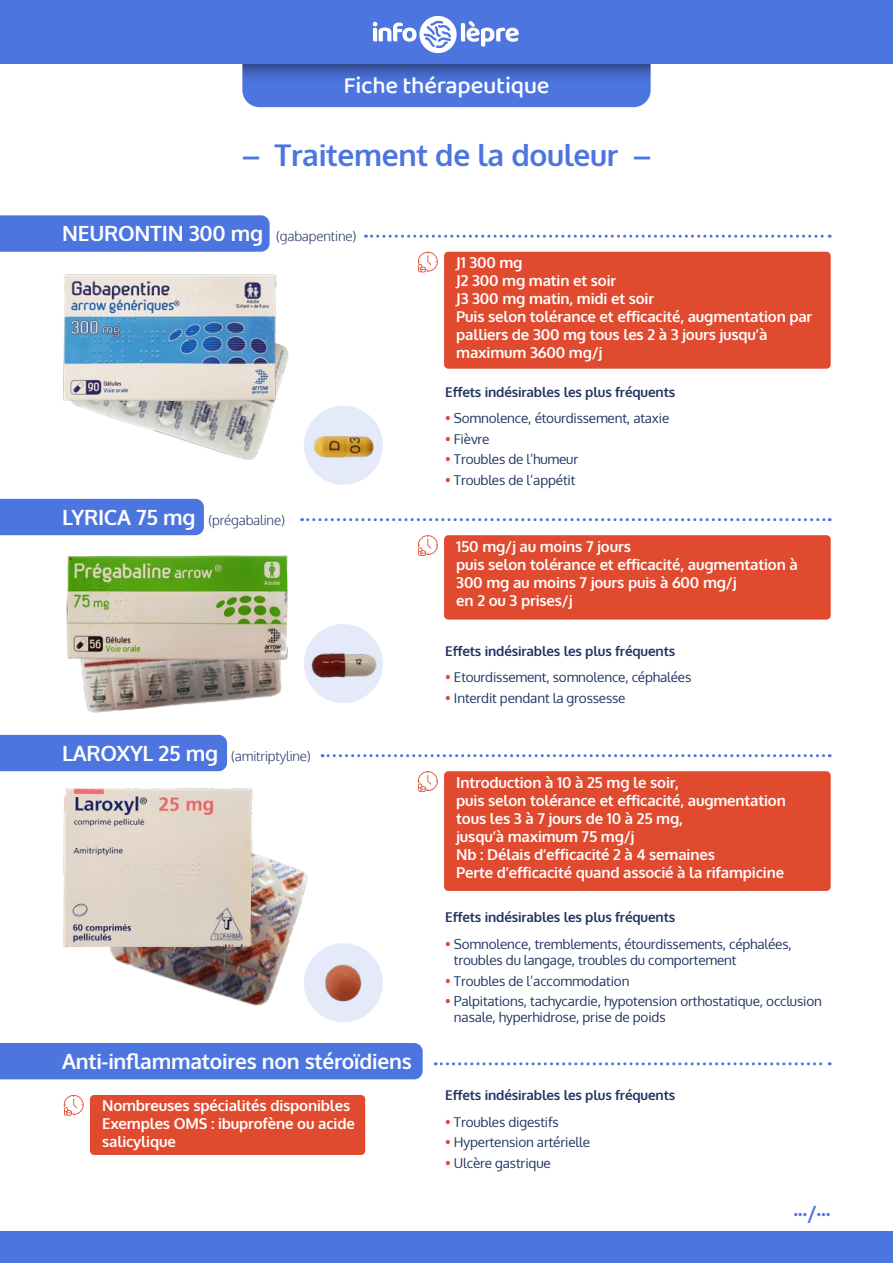
<style>
.page{position:relative;width:893px;height:1263px;background:#fff}
.page>*{position:absolute;margin:0;border:0;box-sizing:border-box;transform-origin:0 0}
.t1{font:700 30px "Oxygen";letter-spacing:-.01em;color:#4d75e0}
.t2{font:500 24px "Baloo Tammudu 2";letter-spacing:-.01em;color:#fff}
.t3{font:700 21px "Oxygen";letter-spacing:-.01em;color:#fff}
.t4{font:700 21px "Oxygen";color:#4d75e0}
.t5{font:700 15px/18px "Oxygen";letter-spacing:-.01em;color:#fff}
.t6{font:13.5px/16.2px "Oxygen";letter-spacing:-.01em;color:#213361}
.t7{font:700 13.5px "Oxygen";letter-spacing:-.01em;color:#213361}
.t8{font:300 13.5px "Oxygen";letter-spacing:-.01em;color:#213361}
.s1{font-weight:300;font-size:13.5px;color:#213361}
.s2{font-weight:700;font-size:21px;color:#fff}
.s3{color:#e04a2f}
</style>
<div class="page">
<img style="left:110px;top:854px;width:223px;height:167px">
<div style="left:304px;top:406px;width:79px;height:79px;background:#e4eafa;border-radius:50%"></div>
<img style="left:90px;top:345px;width:199px;height:115px">
<img style="left:313px;top:436px;width:61px;height:22px">
<div style="left:0;top:215px;width:270px;height:37px;background:#4d75e0"></div>
<div style="left:0;top:499px;width:204px;height:36px;background:#4d75e0"></div>
<div style="left:0;top:1043px;width:423px;height:36px;background:#4d75e0"></div>
<div style="left:0;top:735px;width:227px;height:36px;background:#4d75e0"></div>
<div style="left:304px;top:624px;width:79px;height:79px;background:#e4eafa;border-radius:50%"></div>
<div style="left:304px;top:943px;width:79px;height:79px;background:#e4eafa;border-radius:50%"></div>
<svg style="left:242px;top:64px;width:409px;height:43px;background:#486ed0"></svg>
<div style="left:0;top:0;width:893px;height:64px;background:#4d75e0"></div>
<div style="left:0;top:1231px;width:893px;height:32px;background:#4d75e0"></div>
<svg style="left:373px;top:16px;width:146px;height:37px"></svg>
<svg style="left:365px;top:235px;width:465px;height:3px"></svg>
<svg style="left:302px;top:518px;width:528px;height:3px"></svg>
<svg style="left:435px;top:1062px;width:395px;height:3px"></svg>
<svg style="left:322px;top:754px;width:508px;height:3px"></svg>
<div style="left:444px;top:252px;width:387px;height:117px;background:#e04a2f;border-radius:4px"></div>
<div style="left:444px;top:535px;width:387px;height:85px;background:#e04a2f;border-radius:4px"></div>
<div style="left:90px;top:1095px;width:275px;height:60px;background:#e04a2f;border-radius:4px"></div>
<div style="left:444px;top:771px;width:387px;height:120px;background:#e04a2f;border-radius:4px"></div>
<svg style="left:418px;top:252px;width:20px;height:21px"></svg>
<svg style="left:418px;top:535px;width:20px;height:21px"></svg>
<svg style="left:64px;top:1095px;width:20px;height:21px"></svg>
<svg style="left:418px;top:771px;width:20px;height:21px"></svg>
<img style="left:311px;top:952px;width:65px;height:61px">
<img style="left:63px;top:274px;width:219px;height:136px">
<img style="left:305px;top:649px;width:72px;height:29px">
<img style="left:81px;top:663px;width:201px;height:50px">
<img style="left:66px;top:555px;width:222px;height:108px">
<img style="left:63px;top:788px;width:191px;height:163px">
<p class="t2" style="left:343px;top:71px;width:208px">Fiche thérapeutique</p>
<p class="t1" style="left:242px;top:136px;width:411px">– Traitement de la douleur –</p>
<p class="t3" style="left:62px;top:221px;width:296px">NEURONTIN 300 mg <span class="s1">(gabapentine)</span></p>
<p class="t8" style="left:62px;top:511px;width:224px"><span class="s2">LYRICA 75 mg</span> (prégabaline)</p>
<p class="t8" style="left:62px;top:747px;width:250px"><span class="s2">LAROXYL 25 mg</span> (amitriptyline)</p>
<p class="t3" style="left:62px;top:1048px;width:351px">Anti-inflammatoires non stéroïdiens</p>
<p class="t5" style="left:102px;top:1097px;width:250px">Nombreuses spécialités disponibles</p>
<p class="t5" style="left:102px;top:1115px;width:254px">Exemples OMS : ibuprofène ou acide salicylique</p>
<p class="t5" style="left:456px;top:254px;width:68px">J1 300 mg</p>
<p class="t5" style="left:456px;top:272px;width:162px">J2 300 mg matin et soir</p>
<p class="t5" style="left:456px;top:290px;width:199px">J3 300 mg matin, midi et soir</p>
<p class="t5" style="left:456px;top:308px;width:358px">Puis selon tolérance et efficacité, augmentation par palliers de 300 mg tous les 2 à 3 jours jusqu’à maximum 3600 mg/j</p>
<p class="t7" style="left:445px;top:383px;width:231px">Effets indésirables les plus fréquents</p>
<p class="t6" style="left:445px;top:410px;width:225px"><span class="s3">•</span> Somnolence, étourdissement, ataxie</p>
<p class="t6" style="left:445px;top:431px;width:46px"><span class="s3">•</span> Fièvre</p>
<p class="t6" style="left:445px;top:451px;width:134px"><span class="s3">•</span> Troubles de l’humeur</p>
<p class="t6" style="left:445px;top:472px;width:132px"><span class="s3">•</span> Troubles de l’appétit</p>
<p class="t5" style="left:456px;top:537px;width:176px">150 mg/j au moins 7 jours</p>
<p class="t5" style="left:456px;top:555px;width:343px">puis selon tolérance et efficacité, augmentation à<br>300 mg au moins 7 jours puis à 600 mg/j</p>
<p class="t5" style="left:456px;top:591px;width:118px">en 2 ou 3 prises/j</p>
<p class="t7" style="left:445px;top:642px;width:231px">Effets indésirables les plus fréquents</p>
<p class="t6" style="left:445px;top:669px;width:247px"><span class="s3">•</span> Etourdissement, somnolence, céphalées</p>
<p class="t6" style="left:445px;top:690px;width:182px"><span class="s3">•</span> Interdit pendant la grossesse</p>
<p class="t5" style="left:456px;top:773px;width:224px">Introduction à 10 à 25 mg le soir,</p>
<p class="t5" style="left:456px;top:791px;width:331px">puis selon tolérance et efficacité, augmentation tous les 3 à 7 jours de 10 à 25 mg,</p>
<p class="t5" style="left:456px;top:827px;width:180px">jusqu’à maximum 75 mg/j</p>
<p class="t5" style="left:456px;top:845px;width:260px">Nb : Délais d’efficacité 2 à 4 semaines</p>
<p class="t5" style="left:456px;top:863px;width:329px">Perte d’efficacité quand associé à la rifampicine</p>
<p class="t7" style="left:445px;top:909px;width:231px">Effets indésirables les plus fréquents</p>
<p class="t6" style="left:454px;top:936px;width:339px;text-indent:-9px"><span class="s3">•</span> Somnolence, tremblements, étourdissements, céphalées, troubles du langage, troubles du comportement</p>
<p class="t6" style="left:445px;top:973px;width:186px"><span class="s3">•</span> Troubles de l’accommodation</p>
<p class="t6" style="left:454px;top:993px;width:369px;text-indent:-9px"><span class="s3">•</span> Palpitations, tachycardie, hypotension orthostatique, occlusion nasale, hyperhidrose, prise de poids</p>
<p class="t7" style="left:445px;top:1086px;width:231px">Effets indésirables les plus fréquents</p>
<p class="t6" style="left:445px;top:1114px;width:115px"><span class="s3">•</span> Troubles digestifs</p>
<p class="t6" style="left:445px;top:1134px;width:146px"><span class="s3">•</span> Hypertension artérielle</p>
<p class="t6" style="left:445px;top:1154px;width:107px"><span class="s3">•</span> Ulcère gastrique</p>
<p class="t4" style="left:793px;top:1195px;width:39px">.../...</p>
</div>
